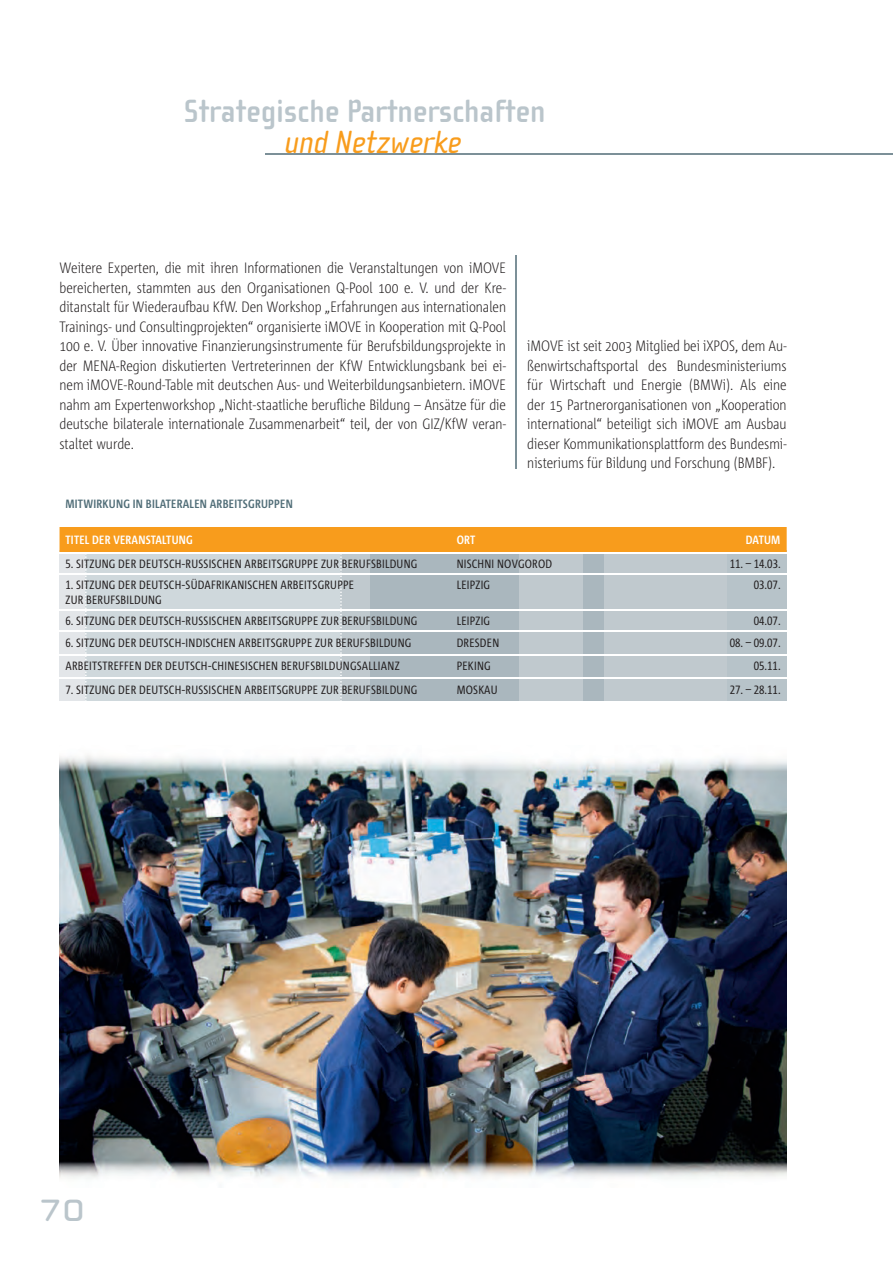
<style>
.page{position:relative;width:893px;height:1263px;background:#fff}
.page>*{position:absolute;margin:0;border:0;box-sizing:border-box;transform-origin:0 0}
.t1{font:45px "Cholla Unicase OT";color:#bac5cb}
.t2{font:700 33px "Cholla Sans OT";color:#bac5cb}
.t3{font:italic 33px "Cholla Sans OT";color:#f89c1c}
.t4{font:300 15px/19.5px "Corpid C1 Cd";color:#231f20;text-align:justify}
.t5{font:12px/15px "Corpid C1 Cd";letter-spacing:.02em;color:#231f20}
.t6{font:700 12px "Corpid C1 Cd";letter-spacing:.02em;color:#516e78}
.t7{font:700 12px "Corpid C1 Cd";letter-spacing:.02em;color:#fff}
</style>
<div class="page">
<hr style="left:266px;top:153px;width:627px;height:2px;background:#7c9098">
<svg style="left:60px;top:527px;width:727px;height:174px;background:#ccc7b9"></svg>
<hr style="left:451px;top:552px;width:127px;height:1px;background:#fff">
<hr style="left:515px;top:255px;width:2px;height:213px;background:#7c9098">
<img style="left:60px;top:755px;width:726px;height:424px">
<h2 class="t2" style="left:184px;top:94px;width:363px">Strategische Partnerschaften</h2>
<h2 class="t3" style="left:285px;top:124px;width:178px">und Netzwerke</h2>
<p class="t4" style="left:60px;top:258px;width:448px">Weitere Experten, die mit ihren Informationen die Veranstaltungen von iMOVE bereicherten, stammten aus den Organisationen Q-Pool 100 e. V. und der Kre&shy;ditanstalt für Wiederaufbau KfW. Den Workshop „Erfahrungen aus internationalen Trainings- und Consultingprojekten“ organisierte iMOVE in Kooperation mit Q-Pool 100 e. V. Über innovative Finanzierungsinstrumente für Berufsbildungsprojekte in der MENA-Region diskutierten Vertreterinnen der KfW Entwicklungsbank bei ei&shy;nem iMOVE-Round-Table mit deutschen Aus- und Weiterbildungsanbietern. iMOVE nahm am Expertenworkshop „Nicht-staatliche berufliche Bildung – Ansätze für die deutsche bilaterale internationale Zusammenarbeit“ teil, der von GIZ/KfW veran&shy;staltet wurde.</p>
<p class="t4" style="left:527px;top:336px;width:261px">iMOVE ist seit 2003 Mitglied bei iXPOS, dem Au&shy;ßenwirtschaftsportal des Bundesministeriums für Wirtschaft und Energie (BMWi). Als eine der 15 Partnerorganisationen von „Kooperation international“ beteiligt sich iMOVE am Ausbau dieser Kommunikationsplattform des Bundesmi&shy;nisteriums für Bildung und Forschung (BMBF).</p>
<h4 class="t6" style="left:65px;top:496px;width:229px">MITWIRKUNG IN BILATERALEN ARBEITSGRUPPEN</h4>
<p class="t7" style="left:65px;top:533px;width:129px">TITEL DER VERANSTALTUNG</p>
<p class="t7" style="left:457px;top:533px;width:20px">ORT</p>
<p class="t7" style="left:746px;top:533px;width:36px">DATUM</p>
<p class="t5" style="left:65px;top:556px;width:353px">5. SITZUNG DER DEUTSCH-RUSSISCHEN ARBEITSGRUPPE ZUR BERUFSBILDUNG</p>
<p class="t5" style="left:457px;top:556px;width:97px">NISCHNI NOVGOROD</p>
<p class="t5" style="left:730px;top:556px;width:52px">11. – 14.03.</p>
<p class="t5" style="left:65px;top:577px;width:290px">1. SITZUNG DER DEUTSCH-SÜDAFRIKANISCHEN ARBEITSGRUPPE<br>ZUR BERUFSBILDUNG</p>
<p class="t5" style="left:457px;top:577px;width:35px">LEIPZIG</p>
<p class="t5" style="left:754px;top:577px;width:28px">03.07.</p>
<p class="t5" style="left:65px;top:613px;width:353px">6. SITZUNG DER DEUTSCH-RUSSISCHEN ARBEITSGRUPPE ZUR BERUFSBILDUNG</p>
<p class="t5" style="left:457px;top:613px;width:35px">LEIPZIG</p>
<p class="t5" style="left:754px;top:613px;width:28px">04.07.</p>
<p class="t5" style="left:65px;top:634px;width:347px">6. SITZUNG DER DEUTSCH-INDISCHEN ARBEITSGRUPPE ZUR BERUFSBILDUNG</p>
<p class="t5" style="left:457px;top:634px;width:44px">DRESDEN</p>
<p class="t5" style="left:730px;top:634px;width:52px">08. – 09.07.</p>
<p class="t5" style="left:65px;top:658px;width:336px">ARBEITSTREFFEN DER DEUTSCH-CHINESISCHEN BERUFSBILDUNGSALLIANZ</p>
<p class="t5" style="left:457px;top:658px;width:36px">PEKING</p>
<p class="t5" style="left:754px;top:658px;width:28px">05.11.</p>
<p class="t5" style="left:65px;top:682px;width:353px">7. SITZUNG DER DEUTSCH-RUSSISCHEN ARBEITSGRUPPE ZUR BERUFSBILDUNG</p>
<p class="t5" style="left:457px;top:682px;width:42px">MOSKAU</p>
<p class="t5" style="left:730px;top:682px;width:52px">27. – 28.11.</p>
<h1 class="t1" style="left:39px;top:1182px;width:47px">70</h1>
</div>
